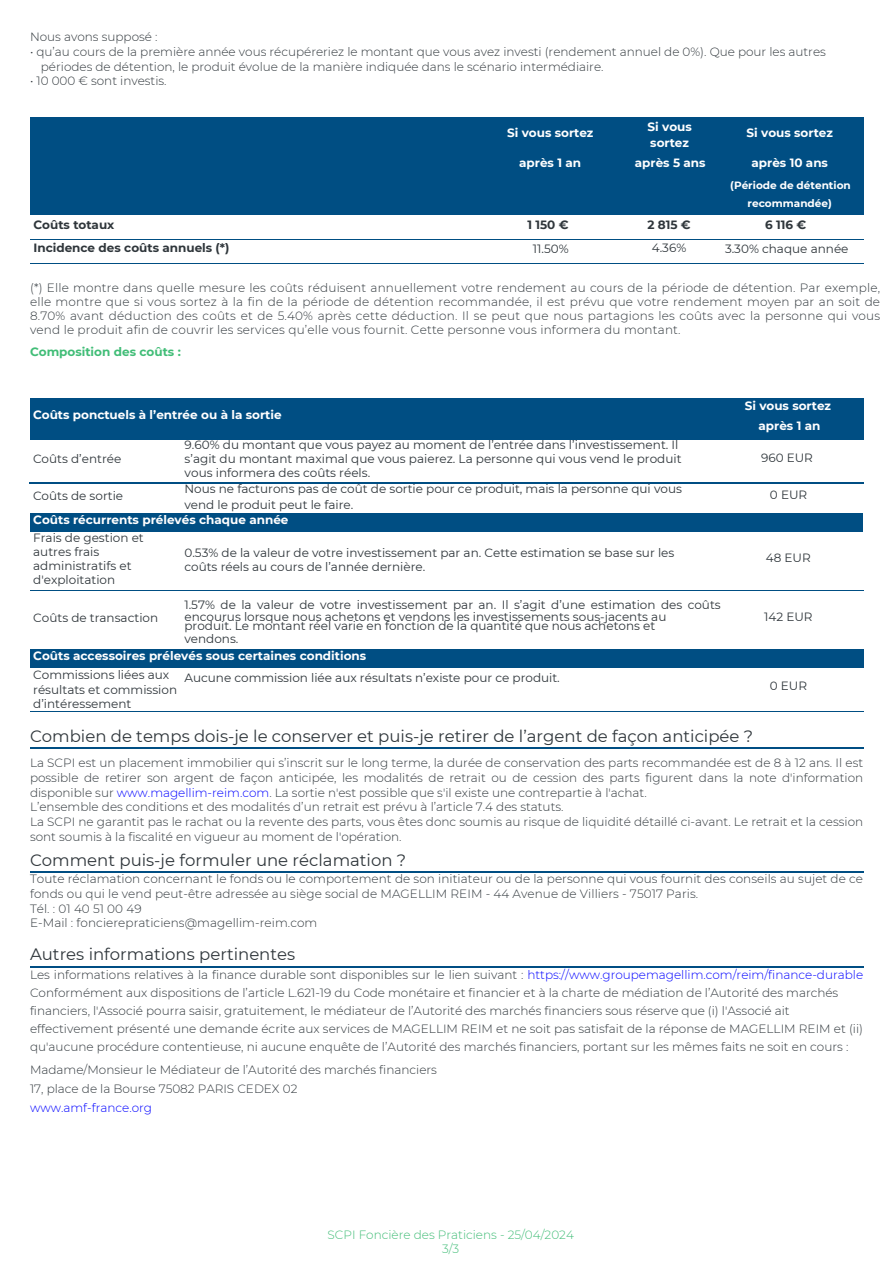
<style>
.page{position:relative;width:894px;height:1264px;background:#fff}
.page>*{position:absolute;margin:0;border:0;box-sizing:border-box;transform-origin:0 0}
.t1{font:16.5px "Montserrat";color:#2f363b}
.t2{font:300 12px/14.5px "Montserrat";color:#2f363b}
.t3{font:12px/14px "Montserrat";color:#2f363b}
.t4{font:700 12px/15.8px "Montserrat";color:#fff}
.t5{font:700 12px/23.7px "Montserrat";color:#2f363b}
.t6{font:300 12px/14px "Montserrat";color:#41bd77;text-align:center}
.t7{font:700 12px "Montserrat";color:#41bd77}
.t8{font:700 10.5px/18px "Montserrat";color:#fff;text-align:center}
.s1{font-weight:400}
.s2{font-weight:400;color:#2f363b}
.s3{color:#00f}
</style>
<div class="page">
<hr style="left:30px;top:239px;width:833px;height:1px;background:#004e83">
<hr style="left:30px;top:263px;width:833px;height:1px;background:#004e83">
<hr style="left:30px;top:747px;width:833px;height:1px;background:#004e83">
<hr style="left:30px;top:871px;width:833px;height:2px;background:#004e83">
<hr style="left:30px;top:966px;width:833px;height:2px;background:#004e83">
<hr style="left:30px;top:590px;width:833px;height:1px;background:#004e83">
<hr style="left:30px;top:711px;width:833px;height:1px;background:#004e83">
<div style="left:30px;top:649px;width:833px;height:18px;background:#004e83"></div>
<div style="left:30px;top:513px;width:832px;height:18px;background:#004e83"></div>
<div style="left:30px;top:118px;width:444px;height:37px;background:#004e83"></div>
<div style="left:474px;top:118px;width:150px;height:37px;background:#004e83"></div>
<div style="left:624px;top:118px;width:89px;height:37px;background:#004e83"></div>
<div style="left:713px;top:118px;width:150px;height:37px;background:#004e83"></div>
<div style="left:30px;top:155px;width:444px;height:24px;background:#004e83"></div>
<div style="left:474px;top:155px;width:150px;height:24px;background:#004e83"></div>
<div style="left:624px;top:155px;width:89px;height:24px;background:#004e83"></div>
<div style="left:713px;top:155px;width:150px;height:24px;background:#004e83"></div>
<div style="left:30px;top:179px;width:444px;height:36px;background:#004e83"></div>
<div style="left:474px;top:179px;width:150px;height:36px;background:#004e83"></div>
<div style="left:624px;top:179px;width:89px;height:36px;background:#004e83"></div>
<div style="left:713px;top:179px;width:150px;height:36px;background:#004e83"></div>
<div style="left:30px;top:399px;width:683px;height:40px;background:#004e83"></div>
<div style="left:713px;top:399px;width:150px;height:40px;background:#004e83"></div>
<hr style="left:30px;top:483px;width:151px;height:1px;background:#004e83">
<hr style="left:181px;top:483px;width:532px;height:1px;background:#004e83">
<hr style="left:713px;top:483px;width:150px;height:1px;background:#004e83">
<h4 class="t2" style="left:30px;top:30px;width:129px">Nous avons supposé :</h4>
<h4 class="t2" style="left:30px;top:44px;width:797px">• qu’au cours de la première année vous récupéreriez le montant que vous avez investi (rendement annuel de 0%). Que pour les autres</h4>
<h2 class="t2" style="left:41px;top:59px;width:564px">périodes de détention, le produit évolue de la manière indiquée dans le scénario intermédiaire.</h2>
<h1 class="t2" style="left:30px;top:74px;width:138px">• 10 000 € sont investis.</h1>
<h3 class="t4" style="left:507px;top:125px;width:88px">Si vous sortez</h3>
<h3 class="t4" style="left:519px;top:154px;width:63px">après 1 an</h3>
<h4 class="t5" style="left:33px;top:212px;width:197px">Coûts totaux<br>Incidence des coûts annuels (*)</h4>
<h4 class="t5" style="left:527px;top:212px;width:43px">1 150 €</h4>
<h4 class="t3" style="left:532px;top:242px;width:37px">11.50%</h4>
<p class="t4" style="left:647px;top:119px;width:46px">Si vous sortez</p>
<p class="t4" style="left:634px;top:155px;width:72px">après 5 ans</p>
<p class="t5" style="left:647px;top:212px;width:45px;text-align:center">2 815 €<br><span class="s1">4.36%</span></p>
<h4 class="t4" style="left:746px;top:125px;width:88px">Si vous sortez</h4>
<h4 class="t4" style="left:751px;top:154px;width:78px">après 10 ans</h4>
<h4 class="t8" style="left:730px;top:176px;width:122px">(Période de détention recommandée)</h4>
<h2 class="t5" style="left:764px;top:212px;width:43px">6 116 €</h2>
<h4 class="t3" style="left:724px;top:242px;width:125px">3.30% chaque année</h4>
<h4 class="t2" style="left:30px;top:281px;width:851px;line-height:14px;text-align:justify">(*) Elle montre dans quelle mesure les coûts réduisent annuellement votre rendement au cours de la période de détention. Par exemple, elle montre que si vous sortez à la fin de la période de détention recommandée, il est prévu que votre rendement moyen par an soit de 8.70% avant déduction des coûts et de 5.40% après cette déduction. Il se peut que nous partagions les coûts avec la personne qui vous vend le produit afin de couvrir les services qu’elle vous fournit. Cette personne vous informera du montant.</h4>
<h4 class="t7" style="left:30px;top:344px;width:152px">Composition des coûts :</h4>
<h3 class="t4" style="left:33px;top:407px;width:250px">Coûts ponctuels à l’entrée ou à la sortie</h3>
<h3 class="t3" style="left:185px;top:438px;width:498px">9.60% du montant que vous payez au moment de l’entrée dans l’investissement. Il s’agit du montant maximal que vous paierez. La personne qui vous vend le produit vous informera des coûts réels.</h3>
<h4 class="t3" style="left:33px;top:452px;width:90px">Coûts d’entrée</h4>
<h3 class="t3" style="left:33px;top:488px;width:92px">Coûts de sortie</h3>
<h4 class="t4" style="left:33px;top:511px;width:257px;line-height:18px">Coûts récurrents prélevés chaque année<br><span class="s2">Frais de gestion et</span></h4>
<h4 class="t3" style="left:33px;top:544px;width:100px;line-height:14.7px">autres frais administratifs et</h4>
<h4 class="t3" style="left:33px;top:572px;width:83px">d'exploitation</h4>
<p class="t3" style="left:184px;top:480px;width:499px;line-height:16px">Nous ne facturons pas de coût de sortie pour ce produit, mais la personne qui vous vend le produit peut le faire.</p>
<h4 class="t3" style="left:184px;top:545px;width:491px;line-height:14.7px">0.53% de la valeur de votre investissement par an. Cette estimation se base sur les coûts réels au cours de l’année dernière.</h4>
<h4 class="t3" style="left:184px;top:598px;width:537px;line-height:12.3px">1.57% de la valeur de votre investissement par an. Il s’agit d’une estimation des coûts encourus lorsque nous achetons et vendons les investissements sous-jacents au</h4>
<h4 class="t3" style="left:184px;top:619px;width:472px;line-height:13.5px">produit. Le montant réel varie en fonction de la quantité que nous achetons et vendons.</h4>
<h3 class="t3" style="left:33px;top:610px;width:126px">Coûts de transaction</h3>
<h3 class="t4" style="left:33px;top:648px;width:334px">Coûts accessoires prélevés sous certaines conditions</h3>
<h4 class="t3" style="left:33px;top:667px;width:145px;line-height:14.4px">Commissions liées aux résultats et commission</h4>
<h4 class="t3" style="left:33px;top:696px;width:100px">d’intéressement</h4>
<h2 class="t3" style="left:184px;top:671px;width:377px">Aucune commission liée aux résultats n’existe pour ce produit.</h2>
<h4 class="t4" style="left:744px;top:395px;width:88px;line-height:20.2px;text-align:center">Si vous sortez après 1 an</h4>
<h4 class="t3" style="left:760px;top:451px;width:53px">960 EUR</h4>
<h4 class="t3" style="left:769px;top:488px;width:39px">0 EUR</h4>
<h2 class="t3" style="left:765px;top:551px;width:46px">48 EUR</h2>
<h4 class="t3" style="left:764px;top:610px;width:50px">142 EUR</h4>
<h4 class="t3" style="left:769px;top:679px;width:39px">0 EUR</h4>
<h4 class="t1" style="left:30px;top:726px;width:724px">Combien de temps dois-je le conserver et puis-je retirer de l’argent de façon anticipée ?</h4>
<h2 class="t2" style="left:30px;top:755px;width:834px">La SCPI est un placement immobilier qui s’inscrit sur le long terme, la durée de conservation des parts recommandée est de 8 à 12 ans. Il est possible de retirer son argent de façon anticipée, les modalités de retrait ou de cession des parts figurent dans la note d'information disponible sur <span class="s3">www.magellim-reim.com</span>. La sortie n'est possible que s'il existe une contrepartie à l'achat.<br>L’ensemble des conditions et des modalités d’un retrait est prévu à l’article 7.4 des statuts.<br>La SCPI ne garantit pas le rachat ou la revente des parts, vous êtes donc soumis au risque de liquidité détaillé ci-avant. Le retrait et la cession sont soumis à la fiscalité en vigueur au moment de l'opération.</h2>
<h3 class="t1" style="left:30px;top:850px;width:377px">Comment puis-je formuler une réclamation ?</h3>
<h3 class="t2" style="left:30px;top:871px;width:834px">Toute réclamation concernant le fonds ou le comportement de son initiateur ou de la personne qui vous fournit des conseils au sujet de ce fonds ou qui le vend peut-être adressée au siège social de MAGELLIM REIM - 44 Avenue de Villiers - 75017 Paris.<br>Tél. : 01 40 51 00 49<br>E-Mail : foncierepraticiens@magellim-reim.com</h3>
<h4 class="t1" style="left:30px;top:943px;width:267px">Autres informations pertinentes</h4>
<h4 class="t2" style="left:30px;top:965px;width:834px;line-height:18px">Les informations relatives à la finance durable sont disponibles sur le lien suivant : <span class="s3">https://www.groupemagellim.com/reim/finance-durable </span>Conformément aux dispositions de l’article L.621-19 du Code monétaire et financier et à la charte de médiation de l’Autorité des marchés financiers, l'Associé pourra saisir, gratuitement, le médiateur de l’Autorité des marchés financiers sous réserve que (i) l'Associé ait effectivement présenté une demande écrite aux services de MAGELLIM REIM et ne soit pas satisfait de la réponse de MAGELLIM REIM et (ii) qu'aucune procédure contentieuse, ni aucune enquête de l’Autorité des marchés financiers, portant sur les mêmes faits ne soit en cours :</h4>
<h4 class="t2" style="left:30px;top:1060px;width:408px;line-height:19px">Madame/Monsieur le Médiateur de l’Autorité des marchés financiers<br>17, place de la Bourse 75082 PARIS CEDEX 02<br><span class="s3">www.amf-france.org</span></h4>
<h3 class="t6" style="left:327px;top:1227px;width:248px">SCPI Foncière des Praticiens - 25/04/2024<br>3/3</h3>
</div>
